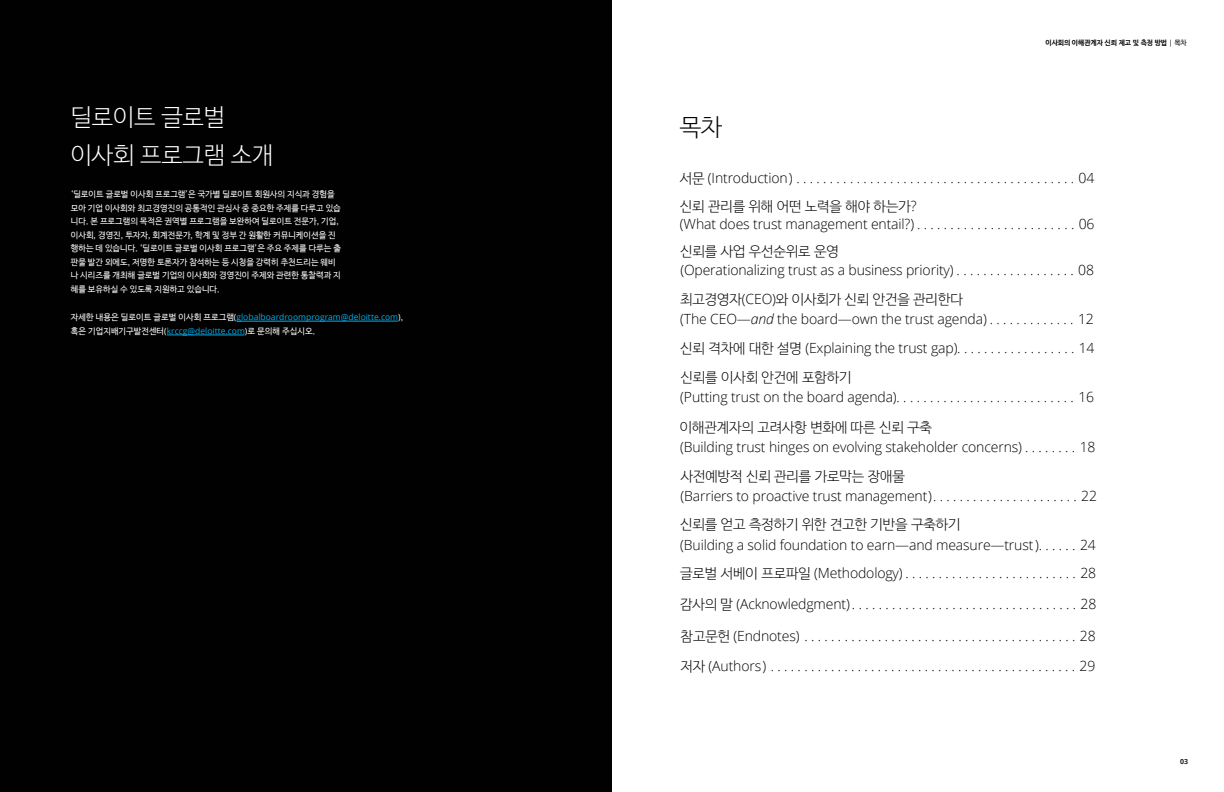
<style>
.page{position:relative;width:1224px;height:792px;background:#fff}
.page>*{position:absolute;margin:0;border:0;box-sizing:border-box;transform-origin:0 0}
.t1{font:300 24px/38.3px "Nanum Barun Gothic";letter-spacing:-.01em;color:#fff}
.t2{font:300 24px "Nanum Barun Gothic";color:#000}
.t3{font:300 14px/28.9px "Open Sans";letter-spacing:-.01em;color:#000}
.t4{font:300 14px "Nanum Barun Gothic";letter-spacing:-.01em;color:#000}
.t5{font:8.5px/13.5px "Nanum Barun Gothic";color:#fff}
.t6{font:8.5px "Open Sans";color:#00b0f0}
.t7{font:700 7px "Nanum Barun Gothic";letter-spacing:-.01em;color:#000}
.t8{font:700 7px "Open Sans";color:#231f20}
.s1{font-family:"Nanum Barun Gothic";color:#fff}
.s2{color:#fff}
.s3{font-family:"Open Sans"}
.s4{font-family:"Open Sans";color:#00b0f0}
.s5{font-family:"Open Sans";font-weight:400}
.s6{font-weight:400}
.s7{font-family:"Nanum Barun Gothic"}
.s8{font-style:italic}
</style>
<div class="page">
<div style="left:0;top:0;width:612px;height:792px;background:#010101"></div>
<hr style="left:237px;top:321px;width:153px;height:1px;background:#00b0f0">
<hr style="left:167px;top:335px;width:74px;height:1px;background:#00b0f0">
<h1 class="t1" style="left:71px;top:99px;width:204px">딜로이트 글로벌 이사회 프로그램 소개</h1>
<p class="t5" style="left:71px;top:188px;width:272px">‘딜로이트 글로벌 이사회 프로그램’은 국가별 딜로이트 회원사의 지식과 경험을 모아 기업 이사회와 최고경영진의 공통적인 관심사 중 중요한 주제를 다루고 있습 니다. 본 프로그램의 목적은 권역별 프로그램을 보완하여 딜로이트 전문가, 기업, 이사회, 경영진, 투자자, 회계전문가, 학계 및 정부 간 원활한 커뮤니케이션을 진 행하는 데 있습니다. ‘딜로이트 글로벌 이사회 프로그램’은 주요 주제를 다루는 출 판물 발간 외에도, 저명한 토론자가 참석하는 등 시청을 강력히 추천드리는 웨비 나 시리즈를 개최해 글로벌 기업의 이사회와 경영진이 주제와 관련한 통찰력과 지 혜를 보유하실 수 있도록 지원하고 있습니다.</p>
<p class="t6" style="left:71px;top:311px;width:334px"><span class="s1">자세한 내용은 딜로이트 글로벌 이사회 프로그램</span><span class="s2">(</span>globalboardroomprogram@deloitte.com<span class="s2">)</span><span class="s1">,</span></p>
<p class="t5" style="left:71px;top:325px;width:246px">혹은 기업지배기구발전센터<span class="s3">(</span><span class="s4">krccg@deloitte.com</span><span class="s3">)</span>로 문의해 주십시오.</p>
<h1 class="t2" style="left:680px;top:115px;width:44px">목차</h1>
<p class="t7" style="left:1046px;top:39px;width:143px">이사회의 이해관계자 신뢰 제고 및 측정 방법 <span class="s5">|</span> <span class="s6">목차</span></p>
<p class="t3" style="left:680px;top:165px;width:416px"><span class="s7">서문</span> (Introduction) . . . . . . . . . . . . . . . . . . . . . . . . . . . . . . . . . . . . . . . . . . 04</p>
<p class="t4" style="left:680px;top:199px;width:238px">신뢰 관리를 위해 어떤 노력을 해야 하는가<span class="s3">?</span></p>
<p class="t3" style="left:680px;top:211px;width:416px">(What does trust management entail?) . . . . . . . . . . . . . . . . . . . . . . . . 06</p>
<p class="t3" style="left:680px;top:255px;width:415px">(Operationalizing trust as a business priority) . . . . . . . . . . . . . . . . . . 08</p>
<p class="t3" style="left:680px;top:306px;width:416px">(The CEO—<span class="s8">and</span> the board—own the trust agenda) . . . . . . . . . . . . . 12 <span class="s7">신뢰 격차에 대한 설명</span> (Explaining the trust gap) . . . . . . . . . . . . . . . . . . 14</p>
<p class="t4" style="left:681px;top:370px;width:173px">신뢰를 이사회 안건에 포함하기</p>
<p class="t3" style="left:680px;top:384px;width:415px">(Putting trust on the board agenda) . . . . . . . . . . . . . . . . . . . . . . . . . . . 16</p>
<p class="t3" style="left:680px;top:434px;width:417px">(Building trust hinges on evolving stakeholder concerns) . . . . . . . . 18</p>
<p class="t3" style="left:680px;top:483px;width:418px">(Barriers to proactive trust management) . . . . . . . . . . . . . . . . . . . . . . 22</p>
<p class="t3" style="left:680px;top:532px;width:417px;line-height:28.3px">(Building a solid foundation to earn—and measure—trust) . . . . . . 24 <span class="s7">글로벌 서베이 프로파일</span> (Methodology) . . . . . . . . . . . . . . . . . . . . . . . . . . 28</p>
<p class="t3" style="left:680px;top:591px;width:418px"><span class="s7">감사의 말</span> (Acknowledgment) . . . . . . . . . . . . . . . . . . . . . . . . . . . . . . . . . . 28</p>
<p class="t3" style="left:680px;top:622px;width:417px;line-height:30.7px"><span class="s7">참고문헌</span> (Endnotes) . . . . . . . . . . . . . . . . . . . . . . . . . . . . . . . . . . . . . . . . . 28 <span class="s7">저자</span> (Authors) . . . . . . . . . . . . . . . . . . . . . . . . . . . . . . . . . . . . . . . . . . . . . . 29</p>
<p class="t4" style="left:680px;top:245px;width:160px">신뢰를 사업 우선순위로 운영</p>
<p class="t4" style="left:680px;top:292px;width:284px">최고경영자<span class="s3">(CEO)</span>와 이사회가 신뢰 안건을 관리한다</p>
<p class="t4" style="left:680px;top:420px;width:254px">이해관계자의 고려사항 변화에 따른 신뢰 구축</p>
<p class="t4" style="left:681px;top:470px;width:226px">사전예방적 신뢰 관리를 가로막는 장애물</p>
<p class="t4" style="left:680px;top:518px;width:282px">신뢰를 얻고 측정하기 위한 견고한 기반을 구축하기</p>
<p class="t8" style="left:1180px;top:757px;width:9px">03</p>
</div>
